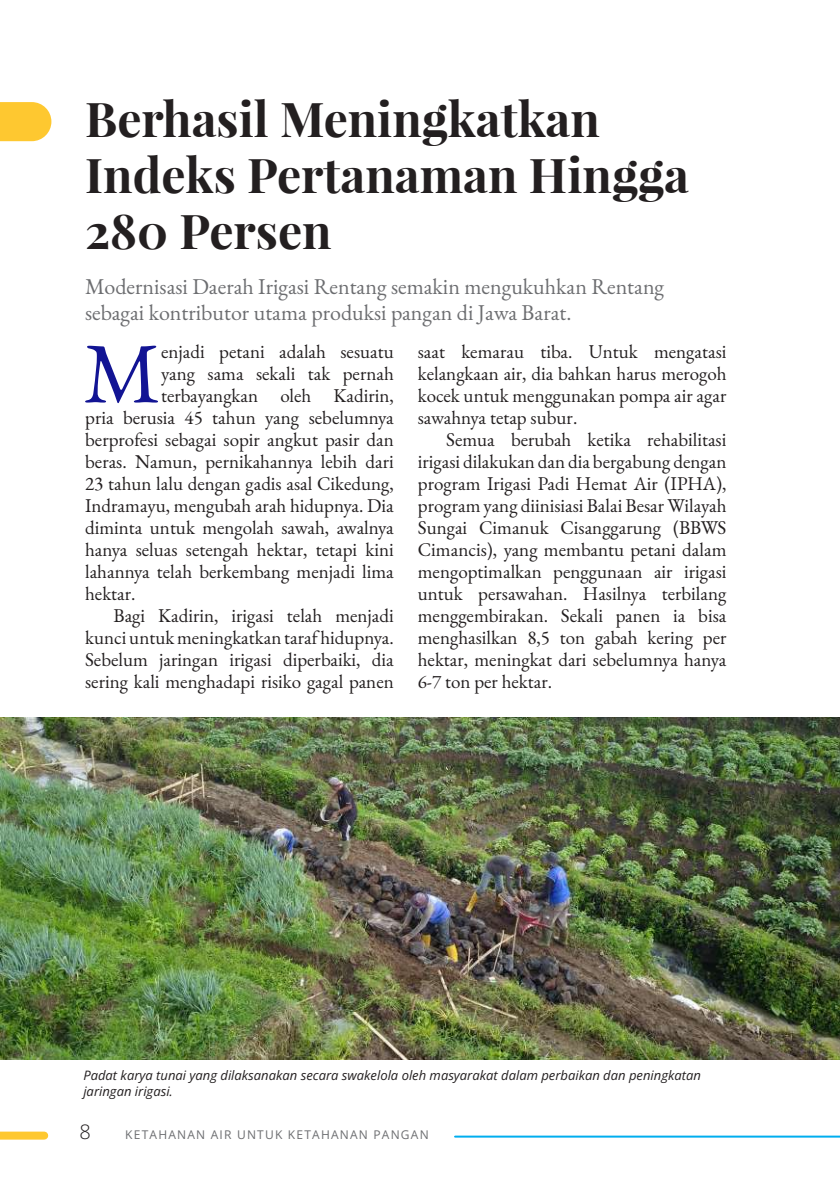
<style>
.page{position:relative;width:840px;height:1191px;background:#fff}
.page>*{position:absolute;margin:0;border:0;box-sizing:border-box;transform-origin:0 0}
.t1{font:86px "EB Garamond";color:#121494}
.t2{font:700 48px/56px "Playfair Display";color:#231f20}
.t3{font:22px/26px "EB Garamond";color:#6c6d70}
.t4{font:300 20px "Open Sans";color:#231f20}
.t5{font:19px/22px "EB Garamond";color:#231f20;text-align:justify}
.t6{font:italic 13px/15.6px "Open Sans";color:#231f20}
.t7{font:12px "Open Sans";letter-spacing:.1em;color:#6c6d70}
</style>
<div class="page">
<div style="left:0;top:1131px;width:44px;height:8px;background:#fec830"></div>
<hr style="left:455px;top:1135px;width:384px;height:2px;background:#00aeef">
<img style="left:0;top:717px;width:839px;height:342px">
<svg style="left:0;top:102px;width:51px;height:39px"></svg>
<h2 class="t2" style="left:85px;top:91px;width:605px">Berhasil Meningkatkan<br>Indeks Pertanaman Hingga<br>280 Persen</h2>
<p class="t3" style="left:85px;top:273px;width:580px">Modernisasi Daerah Irigasi Rentang semakin mengukuhkan Rentang sebagai kontributor utama produksi pangan di Jawa Barat.</p>
<p class="t5" style="left:417px;top:341px;width:310px">saat kemarau tiba. Untuk mengatasi kelangkaan air, dia bahkan harus merogoh kocek untuk menggunakan pompa air agar sawahnya tetap subur.</p>
<p class="t5" style="left:417px;top:429px;width:310px;text-indent:28px">Semua berubah ketika rehabilitasi irigasi dilakukan dan dia bergabung dengan program Irigasi Padi Hemat Air (IPHA), program yang diinisiasi Balai Besar Wilayah Sungai Cimanuk Cisanggarung (BBWS Cimancis), yang membantu petani dalam mengoptimalkan penggunaan air irigasi untuk persawahan. Hasilnya terbilang menggembirakan. Sekali panen ia bisa menghasilkan 8,5 ton gabah kering per hektar, meningkat dari sebelumnya hanya 6-7 ton per hektar.</p>
<h1 class="t1" style="left:83px;top:317px;width:79px">M</h1>
<p class="t5" style="left:161px;top:341px;width:234px">enjadi petani adalah sesuatu</p>
<p class="t5" style="left:161px;top:363px;width:234px">yang sama sekali tak pernah</p>
<p class="t5" style="left:161px;top:385px;width:234px">terbayangkan oleh Kadirin,</p>
<p class="t5" style="left:85px;top:407px;width:310px">pria berusia 45 tahun yang sebelumnya</p>
<p class="t5" style="left:85px;top:429px;width:310px">berprofesi sebagai sopir angkut pasir dan</p>
<p class="t5" style="left:85px;top:451px;width:310px">beras. Namun, pernikahannya lebih dari</p>
<p class="t5" style="left:85px;top:473px;width:310px">23 tahun lalu dengan gadis asal Cikedung,</p>
<p class="t5" style="left:85px;top:495px;width:310px">Indramayu, mengubah arah hidupnya. Dia</p>
<p class="t5" style="left:85px;top:517px;width:310px">diminta untuk mengolah sawah, awalnya</p>
<p class="t5" style="left:85px;top:539px;width:310px">hanya seluas setengah hektar, tetapi kini</p>
<p class="t5" style="left:85px;top:561px;width:310px">lahannya telah berkembang menjadi lima</p>
<p class="t5" style="left:85px;top:583px;width:52px">hektar.</p>
<p class="t5" style="left:113px;top:605px;width:281px">Bagi Kadirin, irigasi telah menjadi</p>
<p class="t5" style="left:85px;top:627px;width:310px">kunci untuk meningkatkan taraf hidupnya.</p>
<p class="t5" style="left:85px;top:649px;width:310px">Sebelum jaringan irigasi diperbaiki, dia</p>
<p class="t5" style="left:85px;top:671px;width:310px">sering kali menghadapi risiko gagal panen</p>
<p class="t6" style="left:83px;top:1067px;width:618px">Padat karya tunai yang dilaksanakan secara swakelola oleh masyarakat dalam perbaikan dan peningkatan jaringan irigasi.</p>
<p class="t4" style="left:79px;top:1118px;width:13px">8</p>
<p class="t7" style="left:125px;top:1126px;width:305px">KETAHANAN AIR UNTUK KETAHANAN PANGAN</p>
</div>
